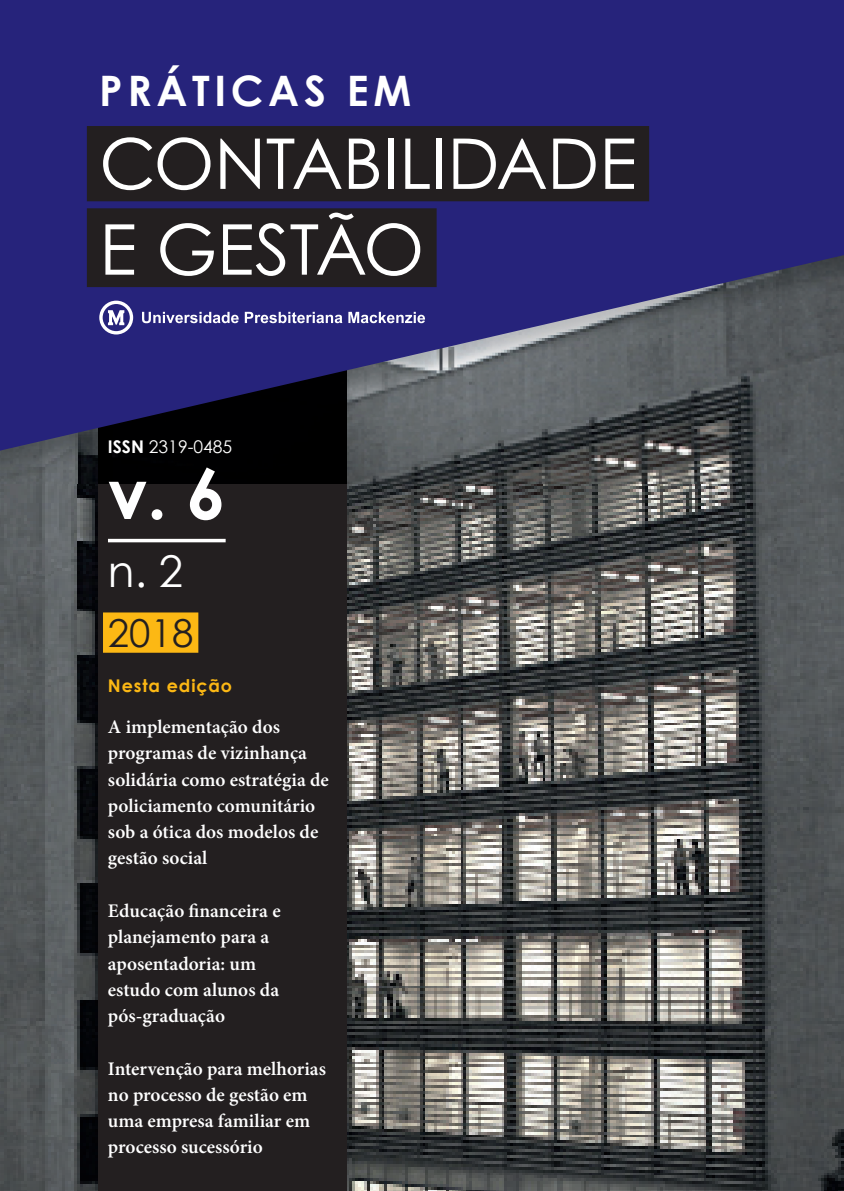
<style>
.page{position:relative;width:844px;height:1191px;background:#fff}
.page>*{position:absolute;margin:0;border:0;box-sizing:border-box;transform-origin:0 0}
.t1{font:70px/85.8px "Century Gothic";letter-spacing:-.005em;color:#fff}
.t2{font:700 70px "Century Gothic";color:#fff}
.t3{font:43.75px "Century Gothic";color:#fff}
.t4{font:700 42px "Century Gothic";letter-spacing:.11em;color:#fff}
.t5{font:38.5px "Century Gothic";color:#231f20}
.t6{font:600 19.25px/26.2px "Minion Pro";color:#fff}
.t7{font:17.5px "Century Gothic";color:#fff}
.t8{font:700 17.5px "Century Gothic";letter-spacing:.05em;color:#fcb814}
.s1{font-weight:700}
</style>
<div class="page">
<img style="left:0;top:483px;width:843px;height:708px">
<div style="left:98px;top:0;width:248px;height:1191px;background:#231f20"></div>
<img style="left:346px;top:450px;width:497px;height:33px">
<img style="left:0;top:450px;width:98px;height:33px">
<svg style="left:0;top:0;width:843px;height:450px;background:#302f70"></svg>
<div style="left:87px;top:126px;width:562px;height:75px;background:#231f20"></div>
<div style="left:87px;top:208px;width:349px;height:79px;background:#231f20"></div>
<svg style="left:99px;top:301px;width:34px;height:33px"></svg>
<svg style="left:142px;top:312px;width:96px;height:11px"></svg>
<svg style="left:245px;top:312px;width:97px;height:11px"></svg>
<svg style="left:348px;top:312px;width:77px;height:11px"></svg>
<hr style="left:108px;top:539px;width:117px;height:3px;background:#fff">
<div style="left:103px;top:612px;width:95px;height:41px;background:#fcb814"></div>
<h3 class="t4" style="left:99px;top:59px;width:313px">PRÁTICAS EM</h3>
<h1 class="t1" style="left:99px;top:120px;width:539px">CONTABILIDADE<br>E GESTÃO</h1>
<p class="t7" style="left:108px;top:434px;width:126px"><span class="s1">ISSN</span> 2319-0485</p>
<h1 class="t2" style="left:108px;top:440px;width:119px">v. 6</h1>
<h2 class="t3" style="left:108px;top:541px;width:77px">n. 2</h2>
<h3 class="t5" style="left:108px;top:606px;width:87px">2018</h3>
<p class="t8" style="left:108px;top:672px;width:126px">Nesta edição</p>
<p class="t6" style="left:108px;top:713px;width:222px">A implementação dos programas de vizinhança solidária como estratégia de policiamento comunitário sob a ótica dos modelos de gestão social</p>
<p class="t6" style="left:108px;top:897px;width:174px">Educação financeira e planejamento para a aposentadoria: um estudo com alunos da pós-graduação</p>
<p class="t6" style="left:108px;top:1055px;width:219px">Intervenção para melhorias no processo de gestão em uma empresa familiar em processo sucessório</p>
</div>
